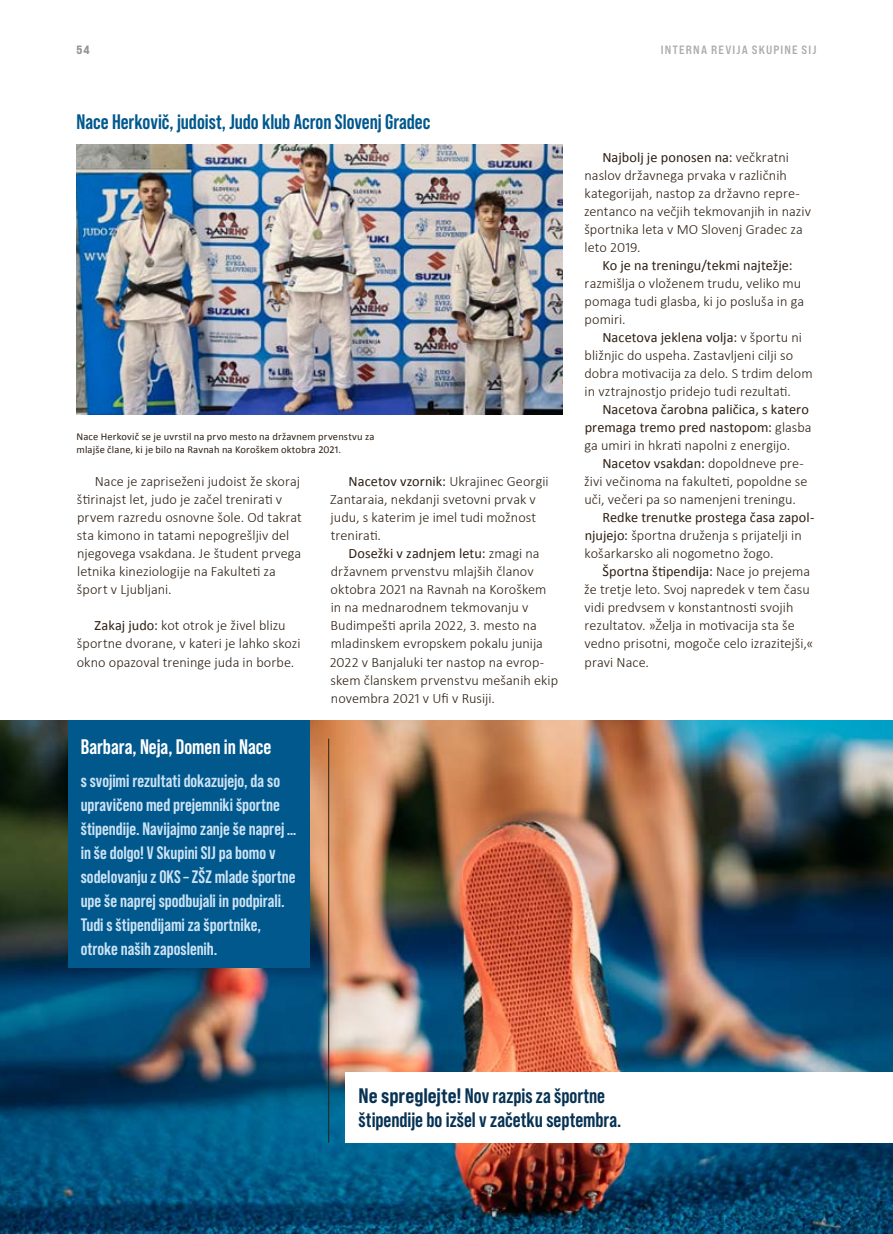
<style>
.page{position:relative;width:893px;height:1234px;background:#fff}
.page>*{position:absolute;margin:0;border:0;box-sizing:border-box;transform-origin:0 0}
.callOut_2{font:700 21px/24px "Bebas Neue Pro";color:#073253}
.callOut_1{font:700 21px "Bebas Neue Pro";letter-spacing:-.005em;color:#00588d}
.callOut_1-2{font:700 21px "Bebas Neue Pro";color:#fff}
.callOut_2-2{font:700 18px/24px "Bebas Neue Pro";color:#cce3f5}
.INDT_text{font:300 14.25px/18px "Calibri";color:#2e2014}
.INDT_text-2{font:14.25px/18px "Calibri";letter-spacing:.005em;color:#2e2014}
.t1{font:12px "Bebas Neue Pro Exp Bd";letter-spacing:.095em;color:#adacab}
.t2{font:12px "Bebas Neue Pro Exp Eb";color:#949290}
.slike_podpisi{font:10.5px/12.8px "Calibri";letter-spacing:.015em;color:#2e2014}
.s1{font-weight:400}
.s2{font-weight:300}
.s3{font-family:"Bebas Neue Pro Sm E Eb";font-weight:400}
</style>
<div class="page">
<img style="left:0;top:720px;width:893px;height:513px">
<img style="left:76px;top:144px;width:487px;height:270px">
<hr style="left:328px;top:738px;width:1px;height:404px;background:#2e2014">
<div style="left:68px;top:720px;width:241px;height:247px;background:#00588d"></div>
<div style="left:346px;top:1071px;width:547px;height:71px;background:#fff"></div>
<p class="t2" style="left:77px;top:42px;width:15px">54</p>
<p class="t1" style="left:661px;top:42px;width:157px">INTERNA REVIJA SKUPINE SIJ</p>
<p class="callOut_1" style="left:77px;top:109px;width:355px">Nace Herkovič, judoist, Judo klub Acron Slovenj Gradec</p>
<p class="slike_podpisi" style="left:76px;top:430px;width:299px">Nace Herkovič se je uvrstil na prvo mesto na državnem prvenstvu za mlajše člane, ki je bilo na Ravnah na Koroškem oktobra 2021.</p>
<p class="INDT_text" style="left:77px;top:472px;width:227px;text-indent:18px">Nace je zapriseženi judoist že skoraj štirinajst let, judo je začel trenirati v prvem razredu osnovne šole. Od takrat sta kimono in tatami nepogrešljiv del njegovega vsakdana. Je študent prvega letnika kineziologije na Fakulteti za šport v Ljubljani.</p>
<p class="INDT_text" style="left:77px;top:616px;width:225px;text-align:center"><span class="s1">Zakaj judo:</span> kot otrok je živel blizu športne dvorane, v kateri je lahko skozi okno opazoval treninge juda in borbe.</p>
<p class="callOut_1-2" style="left:81px;top:734px;width:192px">Barbara, Neja, Domen in Nace</p>
<p class="callOut_2-2" style="left:81px;top:768px;width:217px">s svojimi rezultati dokazujejo, da so upravičeno med prejemniki športne štipendije. Navijajmo zanje še naprej … in še dolgo! V Skupini SIJ pa bomo v sodelovanju z OKS – ZŠZ mlade športne upe še naprej spodbujali in podpirali.<br>Tudi s štipendijami za športnike, otroke naših zaposlenih.</p>
<p class="INDT_text" style="left:330px;top:472px;width:220px;text-indent:19px"><span class="s1">Nacetov vzornik:</span> Ukrajinec Georgii<br>Zantaraia, nekdanji svetovni prvak v judu, s katerim je imel tudi možnost trenirati.</p>
<p class="INDT_text" style="left:330px;top:544px;width:230px;text-indent:19px"><span class="s1">Dosežki v zadnjem letu:</span> zmagi na državnem prvenstvu mlajših članov oktobra 2021 na Ravnah na Koroškem in na mednarodnem tekmovanju v Budimpešti aprila 2022, 3. mesto na mladinskem evropskem pokalu junija 2022 v Banjaluki ter nastop na evrop&shy;skem članskem prvenstvu mešanih ekip novembra 2021 v Ufi v Rusiji.</p>
<p class="INDT_text" style="left:584px;top:148px;width:228px;text-indent:18px"><span class="s1">Najbolj je ponosen na:</span> večkratni naslov državnega prvaka v različnih kategorijah, nastop za državno repre&shy;zentanco na večjih tekmovanjih in naziv športnika leta v MO Slovenj Gradec za leto 2019.</p>
<p class="INDT_text" style="left:585px;top:256px;width:221px;text-indent:18px"><span class="s1">Ko je na treningu/tekmi najtežje: </span>razmišlja o vloženem trudu, veliko mu pomaga tudi glasba, ki jo posluša in ga pomiri.</p>
<p class="INDT_text" style="left:584px;top:328px;width:230px;text-indent:18px"><span class="s1">Nacetova jeklena volja:</span> v športu ni bližnjic do uspeha. Zastavljeni cilji so dobra motivacija za delo. S trdim delom in vztrajnostjo pridejo tudi rezultati.</p>
<p class="INDT_text-2" style="left:584px;top:400px;width:229px;text-indent:18px">Nacetova čarobna paličica, s katero premaga tremo pred nastopom: <span class="s2">glasba ga umiri in hkrati napolni z energijo.</span></p>
<p class="INDT_text" style="left:584px;top:454px;width:225px;text-indent:18px"><span class="s1">Nacetov vsakdan:</span> dopoldneve pre&shy;živi večinoma na fakulteti, popoldne se uči, večeri pa so namenjeni treningu.</p>
<p class="INDT_text" style="left:585px;top:508px;width:231px;text-indent:18px"><span class="s1">Redke trenutke prostega časa zapol&shy;njujejo:</span> športna druženja s prijatelji in košarkarsko ali nogometno žogo.</p>
<p class="INDT_text" style="left:584px;top:562px;width:231px;text-indent:18px"><span class="s1">Športna štipendija:</span> Nace jo prejema že tretje leto. Svoj napredek v tem času vidi predvsem v konstantnosti svojih rezultatov. »Želja in motivacija sta še vedno prisotni, mogoče celo izrazitejši,« pravi Nace.</p>
<p class="callOut_2" style="left:359px;top:1083px;width:264px"><span class="s3">Ne spreglejte!</span> Nov razpis za športne štipendije bo izšel v začetku septembra.</p>
</div>
